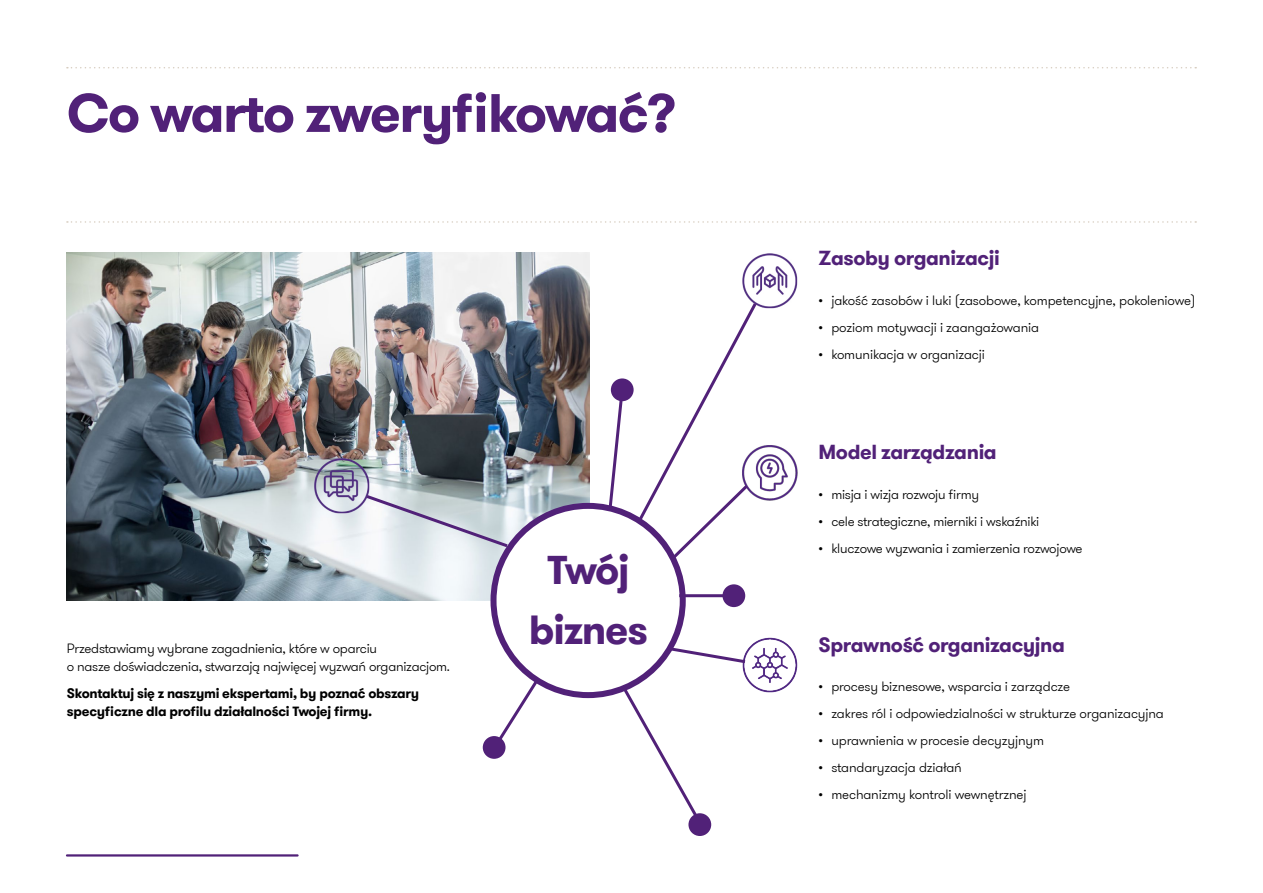
<style>
.page{position:relative;width:1263px;height:893px;background:#fff}
.page>*{position:absolute;margin:0;border:0;box-sizing:border-box;transform-origin:0 0}
.t1{font:700 54px "GT Walsheim Pro";letter-spacing:-.03em;color:#512178}
.t2{font:700 40.5px/60px "GT Walsheim Pro";letter-spacing:-.03em;color:#512178;text-align:center}
.t3{font:700 20.25px "GT Walsheim Pro";letter-spacing:-.02em;color:#512178}
.t4{font:300 13.5px/18px "GT Walsheim Pro";letter-spacing:-.015em;color:#000}
.t5{font:700 13.5px/18px "GT Walsheim Pro";letter-spacing:-.02em;color:#000}
</style>
<div class="page">
<svg style="left:67px;top:221px;width:1129px;height:2px"></svg>
<svg style="left:67px;top:67px;width:1129px;height:1px"></svg>
<img style="left:67px;top:252px;width:522px;height:348px">
<div style="left:493px;top:506px;width:190px;height:189px;background:#fff;border-radius:50%"></div>
<div style="left:490px;top:503px;width:196px;height:195px;border:6px solid #512178;border-radius:50%"></div>
<img style="left:742px;top:253px;width:56px;height:56px">
<img style="left:313px;top:458px;width:57px;height:57px">
<img style="left:742px;top:637px;width:56px;height:56px">
<img style="left:759px;top:445px;width:39px;height:56px">
<svg style="left:363px;top:493px;width:148px;height:57px"></svg>
<svg style="left:497px;top:678px;width:43px;height:72px"></svg>
<svg style="left:668px;top:646px;width:80px;height:19px"></svg>
<svg style="left:619px;top:682px;width:87px;height:133px"></svg>
<svg style="left:636px;top:300px;width:123px;height:264px"></svg>
<svg style="left:607px;top:393px;width:18px;height:117px"></svg>
<div style="left:611px;top:378px;width:23px;height:23px;background:#512178;border-radius:50%"></div>
<div style="left:483px;top:736px;width:22px;height:23px;background:#512178;border-radius:50%"></div>
<div style="left:722px;top:584px;width:23px;height:23px;background:#512178;border-radius:50%"></div>
<div style="left:688px;top:813px;width:23px;height:23px;background:#512178;border-radius:50%"></div>
<hr style="left:679px;top:594px;width:48px;height:3px;background:#512178">
<hr style="left:67px;top:854px;width:231px;height:3px;background:#512178">
<h1 class="t1" style="left:67px;top:78px;width:611px">Co warto zweryfikować?</h1>
<p class="t4" style="left:67px;top:640px;width:385px">Przedstawiamy wybrane zagadnienia, które w oparciu<br>o nasze doświadczenia, stwarzają najwięcej wyzwań organizacjom.</p>
<p class="t5" style="left:67px;top:684px;width:354px">Skontaktuj się z naszymi ekspertami, by poznać obszary specyficzne dla profilu działalności Twojej firmy.</p>
<h2 class="t2" style="left:529px;top:540px;width:121px">Twój biznes</h2>
<h3 class="t3" style="left:819px;top:245px;width:183px">Zasoby organizacji</h3>
<p class="t4" style="left:819px;top:291px;width:378px">• jakość zasobów i luki (zasobowe, kompetencyjne, pokoleniowe)</p>
<p class="t4" style="left:819px;top:318px;width:222px">• poziom motywacji i zaangażowania</p>
<p class="t4" style="left:819px;top:345px;width:168px">• komunikacja w organizacji</p>
<h3 class="t3" style="left:819px;top:439px;width:180px">Model zarządzania</h3>
<p class="t4" style="left:819px;top:485px;width:162px">• misja i wizja rozwoju firmy</p>
<p class="t4" style="left:819px;top:512px;width:222px">• cele strategiczne, mierniki i wskaźniki</p>
<p class="t4" style="left:819px;top:539px;width:265px">• kluczowe wyzwania i zamierzenia rozwojowe</p>
<h3 class="t3" style="left:819px;top:631px;width:248px">Sprawność organizacyjna</h3>
<p class="t4" style="left:819px;top:677px;width:253px">• procesy biznesowe, wsparcia i zarządcze</p>
<p class="t4" style="left:819px;top:704px;width:347px">• zakres ról i odpowiedzialności w strukturze organizacyjna</p>
<p class="t4" style="left:819px;top:731px;width:227px">• uprawnienia w procesie decyzyjnym</p>
<p class="t4" style="left:819px;top:758px;width:145px">• standaryzacja działań</p>
<p class="t4" style="left:819px;top:785px;width:209px">• mechanizmy kontroli wewnętrznej</p>
</div>
